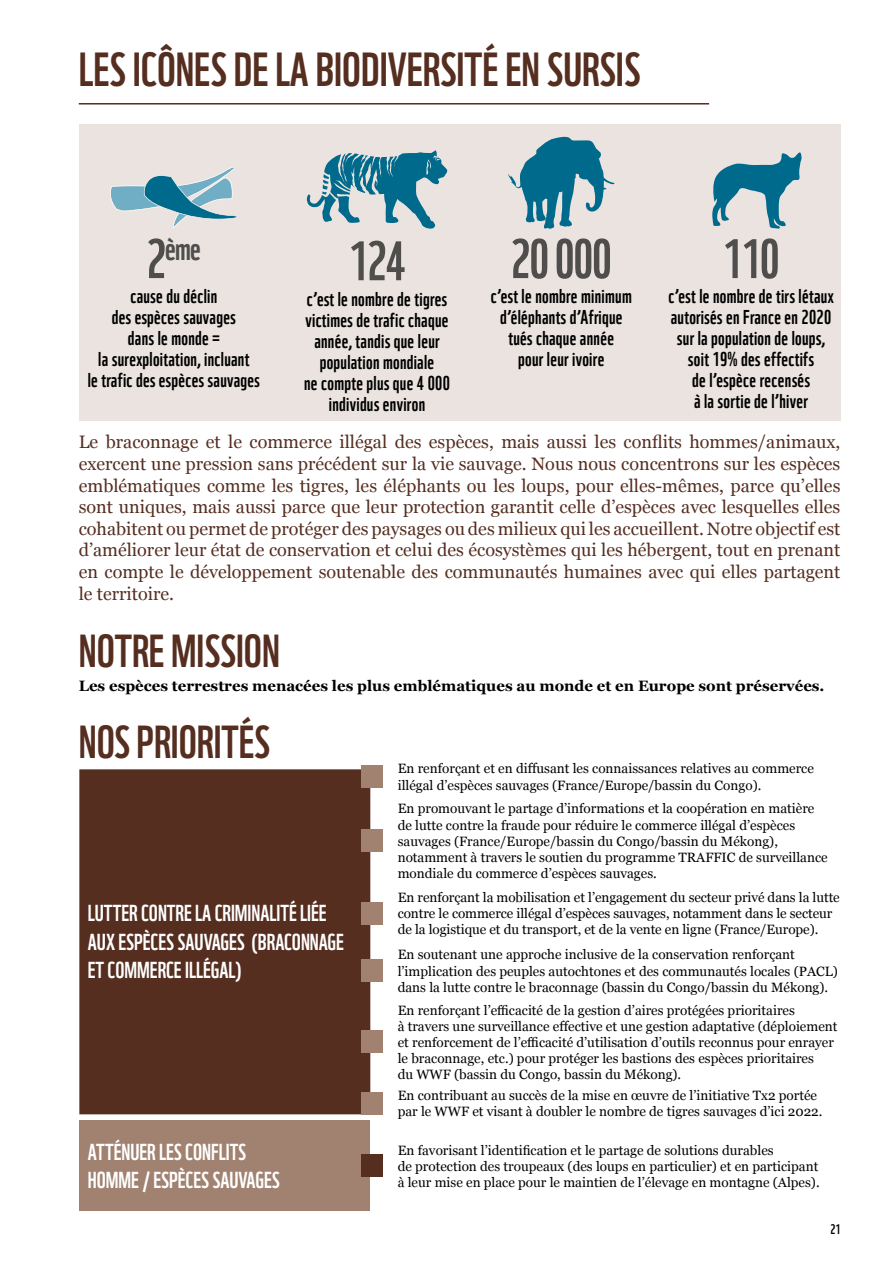
<style>
.page{position:relative;width:893px;height:1263px;background:#fff}
.page>*{position:absolute;margin:0;border:0;box-sizing:border-box;transform-origin:0 0}
.t1{font:54px "WWF";letter-spacing:-.025em;color:#4f4e4d}
.t2{font:46.5px "WWF";color:#552e20}
.t3{font:45px "WWF";color:#552e20}
.t4{font:31.5px "WWF";color:#4f4e4d}
.t5{font:22.5px/28.5px "WWF";color:#fff}
.t6{font:19.5px/21px "WWF";letter-spacing:.015em;color:#000;text-align:center}
.t7{font:18px/21.6px "Georgia";color:#552e20;text-align:justify}
.t8{font:700 15px "Georgia";color:#000}
.t9{font:13.5px/16.2px "Georgia";color:#000}
.t10{font:13.5px "WWF";color:#000}
.s1{font-size:54px}
</style>
<div class="page">
<div style="left:79px;top:124px;width:761px;height:296px;background:#eae3df"></div>
<hr style="left:79px;top:103px;width:630px;height:2px;background:#552e20">
<div style="left:79px;top:769px;width:291px;height:345px;background:#552e20"></div>
<div style="left:79px;top:1121px;width:291px;height:90px;background:#a18271"></div>
<div style="left:361px;top:902px;width:22px;height:22px;background:#a18271"></div>
<div style="left:361px;top:959px;width:22px;height:23px;background:#a18271"></div>
<div style="left:361px;top:1030px;width:22px;height:23px;background:#a18271"></div>
<div style="left:361px;top:1092px;width:22px;height:22px;background:#a18271"></div>
<div style="left:361px;top:829px;width:22px;height:23px;background:#a18271"></div>
<div style="left:361px;top:765px;width:22px;height:23px;background:#a18271"></div>
<div style="left:361px;top:1154px;width:22px;height:23px;background:#552e20"></div>
<svg style="left:508px;top:136px;width:107px;height:93px"></svg>
<svg style="left:307px;top:150px;width:140px;height:79px"></svg>
<svg style="left:110px;top:167px;width:127px;height:61px"></svg>
<svg style="left:712px;top:152px;width:90px;height:77px"></svg>
<h2 class="t2" style="left:79px;top:33px;width:563px">LES ICÔNES DE LA BIODIVERSITÉ EN SURSIS</h2>
<h3 class="t4" style="left:146px;top:224px;width:56px"><span class="s1">2</span>ème</h3>
<h3 class="t6" style="left:88px;top:284px;width:174px">cause du déclin<br>des espèces sauvages<br>dans le monde =<br>la surexploitation, incluant<br>le trafic des espèces sauvages</h3>
<h1 class="t1" style="left:348px;top:219px;width:59px">124</h1>
<h3 class="t6" style="left:304px;top:286px;width:147px">c’est le nombre de tigres victimes de trafic chaque année, tandis que leur population mondiale<br>ne compte plus que 4 000 individus environ</h3>
<h1 class="t1" style="left:511px;top:216px;width:103px">20 000</h1>
<h3 class="t6" style="left:491px;top:284px;width:143px">c’est le nombre minimum d’éléphants d’Afrique tués chaque année<br>pour leur ivoire</h3>
<h1 class="t1" style="left:722px;top:216px;width:59px">110</h1>
<h3 class="t6" style="left:668px;top:284px;width:167px">c’est le nombre de tirs létaux autorisés en France en 2020 sur la population de loups, soit 19% des effectifs<br>de l’espèce recensés<br>à la sortie de l’hiver</h3>
<p class="t7" style="left:79px;top:431px;width:763px">Le braconnage et le commerce illégal des espèces, mais aussi les conflits hommes/animaux, exercent une pression sans précédent sur la vie sauvage. Nous nous concentrons sur les espèces emblématiques comme les tigres, les éléphants ou les loups, pour elles-mêmes, parce qu’elles sont uniques, mais aussi parce que leur protection garantit celle d’espèces avec lesquelles elles cohabitent ou permet de protéger des paysages ou des milieux qui les accueillent. Notre objectif est d’améliorer leur état de conservation et celui des écosystèmes qui les hébergent, tout en prenant en compte le développement soutenable des communautés humaines avec qui elles partagent le territoire.</p>
<h3 class="t3" style="left:79px;top:615px;width:203px">NOTRE MISSION</h3>
<p class="t8" style="left:79px;top:674px;width:747px">Les espèces terrestres menacées les plus emblématiques au monde et en Europe sont préservées.</p>
<h3 class="t3" style="left:79px;top:706px;width:193px">NOS PRIORITÉS</h3>
<h3 class="t5" style="left:88px;top:897px;width:258px">LUTTER CONTRE LA CRIMINALITÉ LIÉE<br>AUX ESPÈCES SAUVAGES (BRACONNAGE<br>ET COMMERCE ILLÉGAL)</h3>
<h3 class="t5" style="left:88px;top:1135px;width:193px">ATTÉNUER LES CONFLITS<br>HOMME / ESPÈCES SAUVAGES</h3>
<p class="t9" style="left:398px;top:760px;width:418px">En renforçant et en diffusant les connaissances relatives au commerce illégal d’espèces sauvages (France/Europe/bassin du Congo).</p>
<p class="t9" style="left:398px;top:800px;width:431px">En promouvant le partage d’informations et la coopération en matière de lutte contre la fraude pour réduire le commerce illégal d’espèces sauvages (France/Europe/bassin du Congo/bassin du Mékong), notamment à travers le soutien du programme TRAFFIC de surveillance mondiale du commerce d’espèces sauvages.</p>
<p class="t9" style="left:398px;top:889px;width:444px">En renforçant la mobilisation et l’engagement du secteur privé dans la lutte contre le commerce illégal d’espèces sauvages, notamment dans le secteur de la logistique et du transport, et de la vente en ligne (France/Europe).</p>
<p class="t9" style="left:398px;top:946px;width:442px">En soutenant une approche inclusive de la conservation renforçant l’implication des peuples autochtones et des communautés locales (PACL) dans la lutte contre le braconnage (bassin du Congo/bassin du Mékong).</p>
<p class="t9" style="left:398px;top:1001px;width:441px">En renforçant l’efficacité de la gestion d’aires protégées prioritaires<br>à travers une surveillance effective et une gestion adaptative (déploiement et renforcement de l’efficacité d’utilisation d’outils reconnus pour enrayer le braconnage, etc.) pour protéger les bastions des espèces prioritaires<br>du WWF (bassin du Congo, bassin du Mékong).</p>
<p class="t9" style="left:398px;top:1087px;width:426px">En contribuant au succès de la mise en œuvre de l’initiative Tx2 portée par le WWF et visant à doubler le nombre de tigres sauvages d’ici 2022.</p>
<p class="t9" style="left:398px;top:1141px;width:423px">En favorisant l’identification et le partage de solutions durables<br>de protection des troupeaux (des loups en particulier) et en participant à leur mise en place pour le maintien de l’élevage en montagne (Alpes).</p>
<p class="t10" style="left:830px;top:1219px;width:11px">21</p>
</div>
